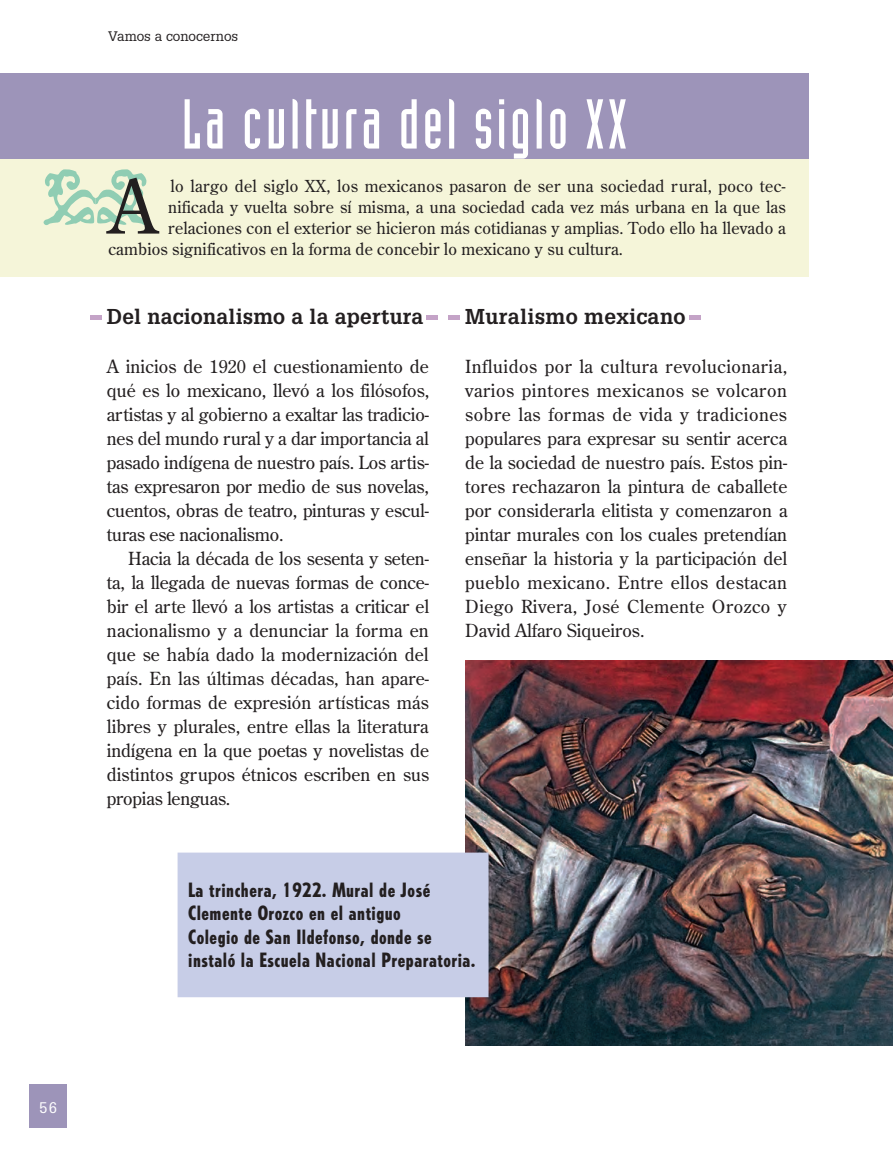
<style>
.page{position:relative;width:893px;height:1150px;background:#fff}
.page>*{position:absolute;margin:0;border:0;box-sizing:border-box;transform-origin:0 0}
.t1{font:73.95px "Century Old Style Std";color:#231f20}
.t2{font:69px "Industria Solid";letter-spacing:.05em;color:#fff}
.t3{font:700 21px "Glypha";letter-spacing:.01em;color:#231f20}
.t4{font:800 condensed 19.5px/23.4px "Tempo Std";letter-spacing:.025em;color:#231f20}
.t5{font:18px/24px "Century Old Style Std";color:#231f20;text-align:justify}
.t6{font:16.5px "Century Old Style Std";letter-spacing:.01em;color:#231f20}
.t7{font:15px "Glypha";color:#fff}
.t8{font:13.5px "Glypha";color:#231f20}
</style>
<div class="page">
<div style="left:29px;top:1084px;width:38px;height:43px;background:#9d94b9"></div>
<hr style="left:448px;top:316px;width:11px;height:4px;background:#c4a3c7">
<hr style="left:690px;top:316px;width:11px;height:4px;background:#c4a3c7">
<hr style="left:91px;top:316px;width:11px;height:4px;background:#c4a3c7">
<hr style="left:426px;top:316px;width:11px;height:4px;background:#c4a3c7">
<div style="left:0;top:158px;width:808px;height:118px;background:#f5f5d9"></div>
<div style="left:0;top:73px;width:808px;height:85px;background:#9d94b9"></div>
<svg style="left:43px;top:169px;width:105px;height:56px"></svg>
<img style="left:465px;top:660px;width:428px;height:384px">
<div style="left:178px;top:852px;width:310px;height:144px;background:#c7cde7"></div>
<div style="left:178px;top:852px;width:310px;height:144px;border:1px solid #c7cde7"></div>
<p class="t8" style="left:108px;top:28px;width:132px">Vamos a conocernos</p>
<h2 class="t2" style="left:182px;top:86px;width:446px">La cultura del siglo XX</h2>
<h1 class="t1" style="left:108px;top:159px;width:50px">A</h1>
<p class="t6" style="left:171px;top:175px;width:617px">lo largo del siglo XX, los mexicanos pasaron de ser una sociedad rural, poco tec-</p>
<p class="t6" style="left:168px;top:196px;width:619px">nificada y vuelta sobre sí misma, a una sociedad cada vez más urbana en la que las</p>
<p class="t6" style="left:168px;top:217px;width:619px">relaciones con el exterior se hicieron más cotidianas y amplias. Todo ello ha llevado a</p>
<p class="t6" style="left:108px;top:238px;width:516px">cambios significativos en la forma de concebir lo mexicano y su cultura.</p>
<p class="t3" style="left:107px;top:304px;width:318px">Del nacionalismo a la apertura</p>
<p class="t5" style="left:107px;top:353px;width:324px">A inicios de 1920 el cuestionamiento de qué es lo mexicano, llevó a los filósofos, artistas y al gobierno a exaltar las tradicio&shy;nes del mundo rural y a dar importancia al pasado indígena de nuestro país. Los artis&shy;tas expresaron por medio de sus novelas, cuentos, obras de teatro, pinturas y escul&shy;turas ese nacionalismo.</p>
<p class="t5" style="left:107px;top:545px;width:324px;text-indent:21px">Hacia la década de los sesenta y seten&shy;ta, la llegada de nuevas formas de conce&shy;bir el arte llevó a los artistas a criticar el nacionalismo y a denunciar la forma en que se había dado la modernización del país. En las últimas décadas, han apare&shy;cido formas de expresión artísticas más libres y plurales, entre ellas la literatura indígena en la que poetas y novelistas de distintos grupos étnicos escriben en sus propias lenguas.</p>
<p class="t3" style="left:465px;top:304px;width:222px">Muralismo mexicano</p>
<p class="t5" style="left:465px;top:353px;width:324px">Influidos por la cultura revolucionaria, varios pintores mexicanos se volcaron sobre las formas de vida y tradiciones populares para expresar su sentir acerca de la sociedad de nuestro país. Estos pin&shy;tores rechazaron la pintura de caballete por considerarla elitista y comenzaron a pintar murales con los cuales pretendían enseñar la historia y la participación del pueblo mexicano. Entre ellos destacan Diego Rivera, José Clemente Orozco y David Alfaro Siqueiros.</p>
<p class="t4" style="left:188px;top:877px;width:289px">La trinchera, 1922. Mural de José Clemente Orozco en el antiguo<br>Colegio de San Ildefonso, donde se instaló la Escuela Nacional Preparatoria.</p>
<p class="t7" style="left:39px;top:1098px;width:20px">56</p>
</div>
